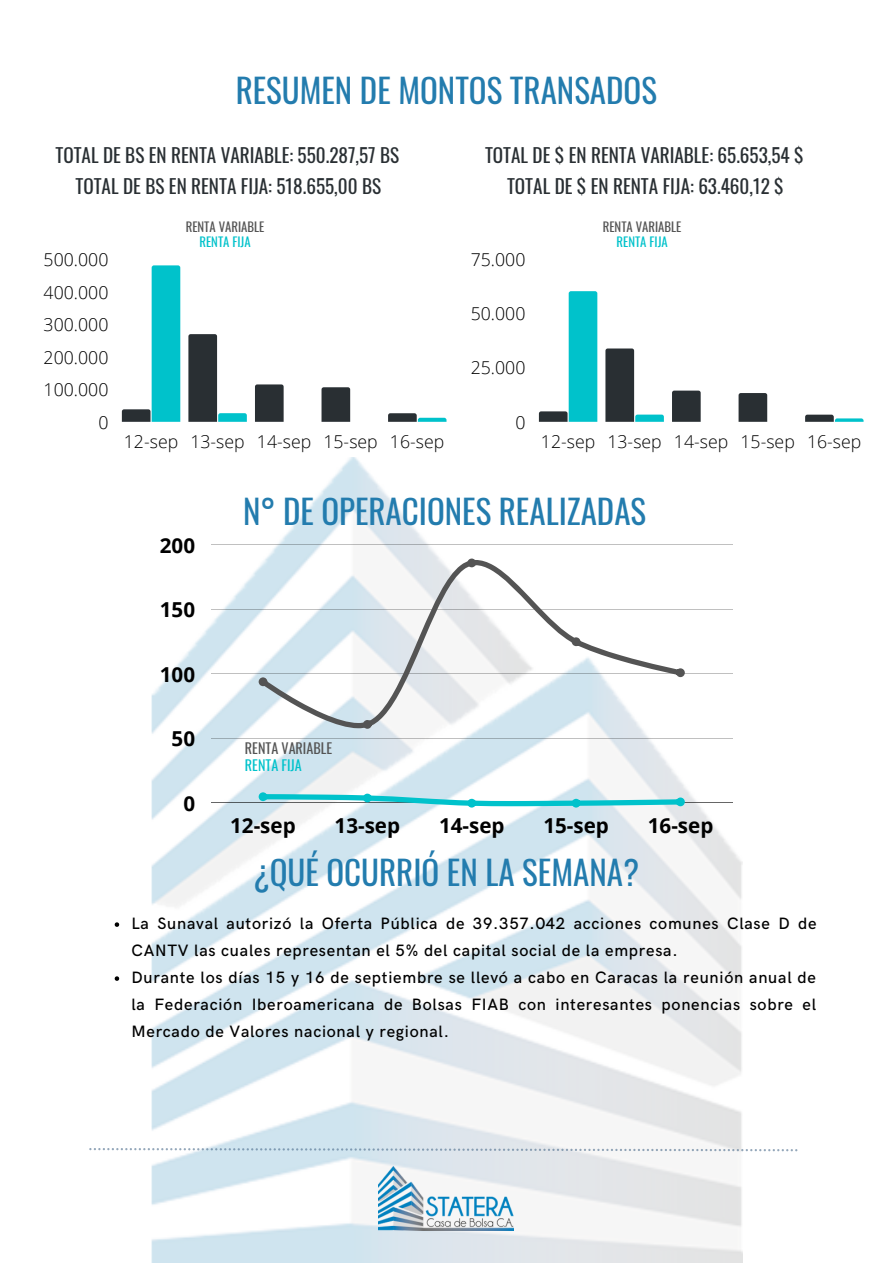
<style>
.page{position:relative;width:893px;height:1264px;background:#fff}
.page>*{position:absolute;margin:0;border:0;box-sizing:border-box;transform-origin:0 0}
.t1{font:33px "Oswald";color:#237cae}
.t2{font:700 20.55px "Open Sans";color:#000}
.t3{font:19.2px "Oswald";color:#292f33}
.t4{font:300 17.7px/32.5px "Open Sans";color:#000;text-align:right}
.t5{font:500 16.5px/27px "HK Grotesk";letter-spacing:.045em;color:#000}
.t6{font:14.1px "Oswald";color:#545454}
.t7{font:14.1px "Oswald";color:#00c2cb}
.t8{font:12.75px "Oswald";color:#545454}
.t9{font:12.75px "Oswald";color:#00c2cb}
</style>
<div class="page">
<img style="left:151px;top:457px;width:591px;height:805px">
<svg style="left:255px;top:384px;width:28px;height:38px"></svg>
<svg style="left:321px;top:387px;width:29px;height:35px"></svg>
<svg style="left:122px;top:265px;width:58px;height:157px"></svg>
<svg style="left:188px;top:334px;width:59px;height:88px"></svg>
<svg style="left:388px;top:413px;width:58px;height:9px"></svg>
<hr style="left:211px;top:544px;width:521px;height:1px;background:#000">
<hr style="left:211px;top:609px;width:521px;height:1px;background:#000">
<hr style="left:211px;top:673px;width:521px;height:1px;background:#000">
<hr style="left:211px;top:737px;width:521px;height:1px;background:#000">
<hr style="left:211px;top:802px;width:521px;height:1px;background:#000">
<svg style="left:258px;top:558px;width:426px;height:170px"></svg>
<svg style="left:258px;top:792px;width:426px;height:15px"></svg>
<img style="left:379px;top:1166px;width:135px;height:64px">
<svg style="left:672px;top:390px;width:28px;height:32px"></svg>
<svg style="left:738px;top:393px;width:29px;height:29px"></svg>
<svg style="left:539px;top:291px;width:58px;height:131px"></svg>
<svg style="left:605px;top:348px;width:58px;height:74px"></svg>
<svg style="left:805px;top:414px;width:58px;height:8px"></svg>
<svg style="left:89px;top:1147px;width:708px;height:4px"></svg>
<svg style="left:115px;top:922px;width:4px;height:4px"></svg>
<svg style="left:115px;top:976px;width:4px;height:4px"></svg>
<h1 class="t1" style="left:236px;top:65px;width:423px">RESUMEN DE MONTOS TRANSADOS</h1>
<p class="t3" style="left:55px;top:140px;width:345px">TOTAL DE BS EN RENTA VARIABLE: 550.287,57 BS</p>
<p class="t3" style="left:485px;top:140px;width:320px">TOTAL DE $ EN RENTA VARIABLE: 65.653,54 $</p>
<p class="t3" style="left:75px;top:171px;width:307px">TOTAL DE BS EN RENTA FIJA: 518.655,00 BS</p>
<p class="t3" style="left:507px;top:171px;width:278px">TOTAL DE $ EN RENTA FIJA: 63.460,12 $</p>
<p class="t8" style="left:186px;top:217px;width:80px">RENTA VARIABLE</p>
<p class="t9" style="left:199px;top:231px;width:53px">RENTA FIJA</p>
<p class="t8" style="left:602px;top:217px;width:80px">RENTA VARIABLE</p>
<p class="t9" style="left:616px;top:231px;width:53px">RENTA FIJA</p>
<p class="t4" style="left:44px;top:243px;width:66px">500.000<br>400.000<br>300.000<br>200.000<br>100.000<br>0</p>
<p class="t4" style="left:470px;top:243px;width:56px">75.000</p>
<p class="t4" style="left:470px;top:297px;width:56px">50.000</p>
<p class="t4" style="left:470px;top:351px;width:56px">25.000</p>
<p class="t4" style="left:515px;top:405px;width:12px">0</p>
<p class="t4" style="left:124px;top:425px;width:322px">12-sep 13-sep 14-sep 15-sep 16-sep</p>
<p class="t4" style="left:541px;top:425px;width:322px">12-sep 13-sep 14-sep 15-sep 16-sep</p>
<p class="t2" style="left:160px;top:531px;width:37px">200</p>
<p class="t2" style="left:160px;top:595px;width:37px">150</p>
<p class="t2" style="left:160px;top:660px;width:37px">100</p>
<p class="t2" style="left:172px;top:724px;width:25px">50</p>
<p class="t2" style="left:183px;top:788px;width:13px">0</p>
<h1 class="t1" style="left:243px;top:485px;width:404px">N° DE OPERACIONES REALIZADAS</h1>
<p class="t6" style="left:245px;top:737px;width:89px">RENTA VARIABLE</p>
<p class="t7" style="left:245px;top:754px;width:58px">RENTA FIJA</p>
<p class="t2" style="left:230px;top:811px;width:67px">12-sep</p>
<p class="t2" style="left:334px;top:811px;width:67px">13-sep</p>
<p class="t2" style="left:439px;top:811px;width:67px">14-sep</p>
<p class="t2" style="left:543px;top:811px;width:67px">15-sep</p>
<p class="t2" style="left:647px;top:811px;width:67px">16-sep</p>
<h1 class="t1" style="left:253px;top:846px;width:387px">¿QUÉ OCURRIÓ EN LA SEMANA?</h1>
<p class="t5" style="left:131px;top:910px;width:686px">La Sunaval autorizó la Oferta Pública de 39.357.042 acciones comunes Clase D de CANTV las cuales representan el 5% del capital social de la empresa.<br>Durante los días 15 y 16 de septiembre se llevó a cabo en Caracas la reunión anual de la Federación Iberoamericana de Bolsas FIAB con interesantes ponencias sobre el Mercado de Valores nacional y regional.</p>
</div>
